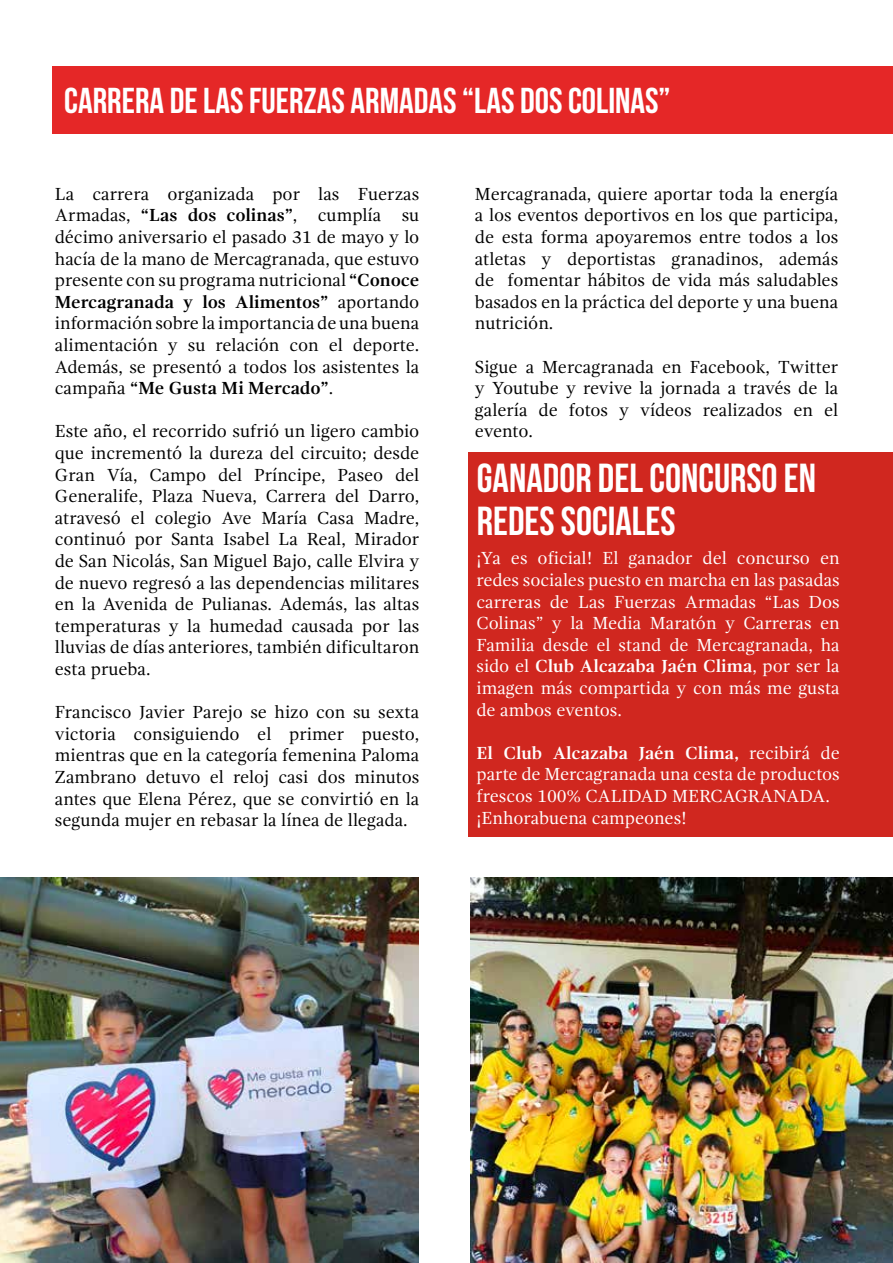
<style>
.page{position:relative;width:893px;height:1263px;background:#fff}
.page>*{position:absolute;margin:0;border:0;box-sizing:border-box;transform-origin:0 0}
.t1{font:40.5px/43.5px "Bebas Neue";color:#fff}
.t2{font:36px "Bebas Neue";color:#fff}
.t3{font:18px/21.6px "Gandhi Serif";color:#000;text-align:justify}
.t4{font:18px/21.6px "Gandhi Serif";color:#fff;text-align:justify}
.s1{font-weight:700}
</style>
<div class="page">
<div style="left:52px;top:66px;width:841px;height:68px;background:#e52727"></div>
<div style="left:468px;top:452px;width:425px;height:385px;background:#d0271f"></div>
<img style="left:471px;top:878px;width:422px;height:385px">
<img style="left:0;top:878px;width:418px;height:385px">
<h2 class="t2" style="left:64px;top:81px;width:608px">CARRERA DE LAS FUERZAS ARMADAS “LAS DOS COLINAS”</h2>
<p class="t3" style="left:55px;top:183px;width:366px">La carrera organizada por las Fuerzas Armadas, <span class="s1">“Las dos colinas”</span>, cumplía su décimo aniversario el pasado 31 de mayo y lo hacía de la mano de Mercagranada, que estuvo presente con su programa nutricional <span class="s1">“Conoce Mercagranada y los Alimentos”</span> aportando información sobre la importancia de una buena alimentación y su relación con el deporte.<br>Además, se presentó a todos los asistentes la campaña <span class="s1">“Me Gusta Mi Mercado”</span>.</p>
<p class="t3" style="left:55px;top:421px;width:366px">Este año, el recorrido sufrió un ligero cambio que incrementó la dureza del circuito; desde Gran Vía, Campo del Príncipe, Paseo del Generalife, Plaza Nueva, Carrera del Darro, atravesó el colegio Ave María Casa Madre, continuó por Santa Isabel La Real, Mirador de San Nicolás, San Miguel Bajo, calle Elvira y de nuevo regresó a las dependencias militares en la Avenida de Pulianas. Además, las altas temperaturas y la humedad causada por las lluvias de días anteriores, también dificultaron esta prueba.</p>
<p class="t3" style="left:55px;top:701px;width:366px">Francisco Javier Parejo se hizo con su sexta victoria consiguiendo el primer puesto, mientras que en la categoría femenina Paloma Zambrano detuvo el reloj casi dos minutos antes que Elena Pérez, que se convirtió en la segunda mujer en rebasar la línea de llegada.</p>
<p class="t3" style="left:475px;top:183px;width:365px">Mercagranada, quiere aportar toda la energía a los eventos deportivos en los que participa, de esta forma apoyaremos entre todos a los atletas y deportistas granadinos, además de fomentar hábitos de vida más saludables basados en la práctica del deporte y una buena nutrición.</p>
<p class="t3" style="left:475px;top:356px;width:365px">Sigue a Mercagranada en Facebook, Twitter y Youtube y revive la jornada a través de la galería de fotos y vídeos realizados en el evento.</p>
<h1 class="t1" style="left:477px;top:455px;width:341px">GANADOR DEL CONCURSO EN<br>REDES SOCIALES</h1>
<p class="t4" style="left:476px;top:547px;width:365px">¡Ya es oficial! El ganador del concurso en redes sociales puesto en marcha en las pasadas carreras de Las Fuerzas Armadas “Las Dos Colinas” y la Media Maratón y Carreras en Familia desde el stand de Mercagranada, ha sido el <span class="s1">Club Alcazaba Jaén Clima</span>, por ser la imagen más compartida y con más me gusta de ambos eventos.</p>
<p class="t4" style="left:476px;top:742px;width:365px;text-align:left"><span class="s1">El Club Alcazaba Jaén Clima,</span> recibirá de parte de Mercagranada una cesta de productos frescos 100% CALIDAD MERCAGRANADA. ¡Enhorabuena campeones!</p>
</div>
